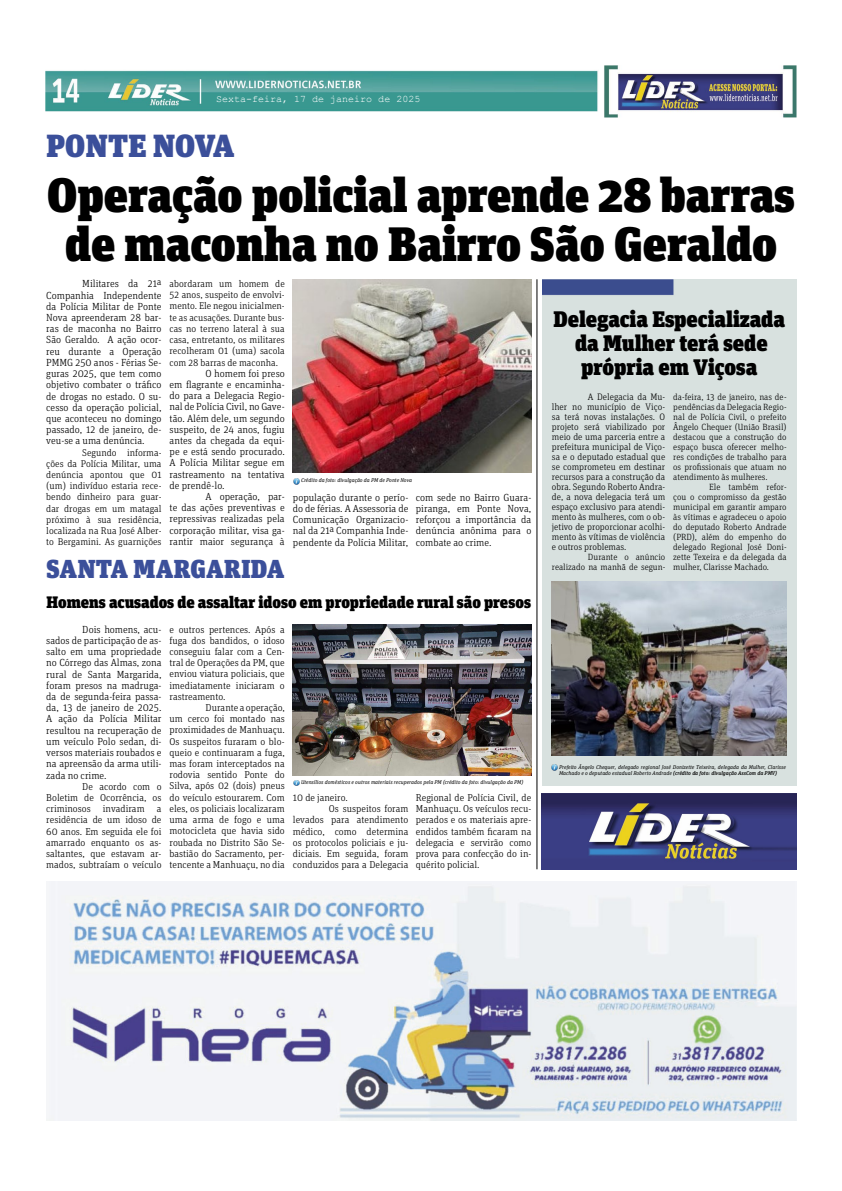
<style>
.page{position:relative;width:842px;height:1191px;background:#fff}
.page>*{position:absolute;margin:0;border:0;box-sizing:border-box;transform-origin:0 0}
.t1{font:900 48.2px/49px "Unit Slab Pro";color:#000;text-align:center}
.t2{font:900 32px "Unit Slab Pro";letter-spacing:.01em;color:#3b4f9a}
.t3{font:900 26px "Unit Slab Pro";letter-spacing:.01em;color:#3b4f9a}
.t4{font:900 22.5px/24px "Unit Slab Pro";color:#000;text-align:center}
.t5{font:900 16.6px "Unit Slab Pro";color:#000}
.t6{font:300 10.3px/11.2px "Unit Slab Pro";color:#000;text-align:justify}
.t7{font:300 10px/11.2px "Unit Slab Pro";color:#000;text-align:justify}
.t8{font:10px "Courier New";color:#fff}
.t9{font:300 9.8px/11.2px "Unit Slab Pro";color:#000;text-align:justify}
.t10{font:300 9.4px/10px "Unit Slab Pro";color:#000;text-align:justify}
.t11{font:300 9px/10px "Unit Slab Pro";color:#000;text-align:right}
.t12{font:italic 5.5px/6px "Unit Slab Pro";color:#000}
.s1{font-weight:500}
</style>
<div class="page">
<img style="left:45px;top:65px;width:751px;height:52px">
<hr style="left:536px;top:279px;width:1px;height:590px;background:#000">
<img style="left:47px;top:882px;width:749px;height:238px">
<img style="left:293px;top:279px;width:238px;height:193px">
<img style="left:293px;top:624px;width:238px;height:151px">
<svg style="left:293px;top:478px;width:6px;height:6px"></svg>
<svg style="left:293px;top:780px;width:6px;height:6px"></svg>
<div style="left:542px;top:279px;width:254px;height:507px;background:#d8e1df"></div>
<img style="left:552px;top:582px;width:235px;height:173px">
<svg style="left:551px;top:764px;width:7px;height:6px"></svg>
<img style="left:542px;top:793px;width:254px;height:76px">
<p class="t8" style="left:216px;top:93px;width:206px">Sexta-feira, 17 de janeiro de 2025</p>
<h2 class="t2" style="left:46px;top:121px;width:190px">PONTE NOVA</h2>
<h1 class="t1" style="left:47px;top:168px;width:749px">Operação policial aprende 28 barras de maconha no Bairro São Geraldo</h1>
<p class="t9" style="left:170px;top:278px;width:117px">abordaram um homem de 52 anos, suspeito de envolvi&shy;mento. Ele negou inicialmen&shy;te as acusações. Durante bus&shy;cas no terreno lateral à sua casa, entretanto, os militares recolheram 01 (uma) sacola com 28 barras de maconha.</p>
<p class="t6" style="left:170px;top:367px;width:117px;text-indent:36px">O homem foi preso em flagrante e encaminha&shy;do para a Delegacia Regio&shy;nal de Polícia Civil, no Gave&shy;tão. Além dele, um segundo suspeito, de 24 anos, fugiu antes da chegada da equi&shy;pe e está sendo procurado.<br>A Polícia Militar segue em rastreamento na tentativa de prendê-lo.</p>
<p class="t6" style="left:170px;top:490px;width:117px;text-indent:36px">A operação, par&shy;te das ações preventivas e repressivas realizadas pela corporação militar, visa ga&shy;rantir maior segurança à</p>
<p class="t6" style="left:46px;top:278px;width:117px;text-indent:36px">Militares da 21ª Companhia Independente da Polícia Militar de Ponte Nova apreenderam 28 bar&shy;ras de maconha no Bairro São Geraldo. A ação ocor&shy;reu durante a Operação PMMG 250 anos - Férias Se&shy;guras 2025, que tem como objetivo combater o tráfico de drogas no estado. O su&shy;cesso da operação policial, que aconteceu no domingo passado, 12 de janeiro, de&shy;veu-se a uma denúncia.</p>
<p class="t9" style="left:46px;top:446px;width:117px;text-indent:36px">Segundo informa&shy;ções da Polícia Militar, uma denúncia apontou que 01 (um) indivíduo estaria rece&shy;bendo dinheiro para guar&shy;dar drogas em um matagal próximo à sua residência, localizada na Rua José Alber&shy;to Bergamini. As guarnições</p>
<h3 class="t4" style="left:553px;top:306px;width:233px">Delegacia Especializada da Mulher terá sede própria em Viçosa</h3>
<p class="t11" style="left:673px;top:391px;width:115px">da-feira, 13 de janeiro, nas de-</p>
<p class="t11" style="left:673px;top:401px;width:115px">pendências da Delegacia Regio-</p>
<p class="t11" style="left:673px;top:411px;width:115px">nal de Polícia Civil, o prefeito</p>
<p class="t11" style="left:673px;top:421px;width:115px">Ângelo Chequer (União Brasil)</p>
<p class="t11" style="left:673px;top:431px;width:115px">destacou que a construção do</p>
<p class="t11" style="left:673px;top:441px;width:115px">espaço busca oferecer melho-</p>
<p class="t11" style="left:673px;top:451px;width:115px">res condições de trabalho para</p>
<p class="t11" style="left:673px;top:461px;width:115px">os profissionais que atuam no</p>
<p class="t11" style="left:673px;top:471px;width:96px">atendimento às mulheres.</p>
<p class="t11" style="left:709px;top:481px;width:79px">Ele também refor-</p>
<p class="t11" style="left:673px;top:491px;width:115px">çou o compromisso da gestão</p>
<p class="t11" style="left:673px;top:501px;width:115px">municipal em garantir amparo</p>
<p class="t11" style="left:673px;top:511px;width:115px">às vítimas e agradeceu o apoio</p>
<p class="t11" style="left:673px;top:521px;width:115px">do deputado Roberto Andrade</p>
<p class="t11" style="left:673px;top:531px;width:115px">(PRD), além do empenho do</p>
<p class="t11" style="left:673px;top:541px;width:115px">delegado Regional José Doni-</p>
<p class="t11" style="left:673px;top:551px;width:115px">zette Texeira e da delegada da</p>
<p class="t11" style="left:673px;top:561px;width:97px">mulher, Clarisse Machado.</p>
<p class="t10" style="left:552px;top:392px;width:115px;text-indent:36px">A Delegacia da Mu&shy;lher no município de Viço&shy;sa terá novas instalações. O projeto será viabilizado por meio de uma parceria entre a prefeitura municipal de Viço&shy;sa e o deputado estadual que se comprometeu em destinar recursos para a construção da obra. Segundo Roberto Andra&shy;de, a nova delegacia terá um espaço exclusivo para atendi&shy;mento às mulheres, com o ob&shy;jetivo de proporcionar acolhi&shy;mento às vítimas de violência e outros problemas.</p>
<p class="t11" style="left:552px;top:552px;width:115px">Durante o anúncio<br>realizado na manhã de segun-</p>
<p class="t12" style="left:301px;top:477px;width:112px">Crédito da foto: divulgação da PM de Ponte Nova</p>
<p class="t6" style="left:293px;top:491px;width:117px">população durante o perío&shy;do de férias. A Assessoria de Comunicação Organizacio&shy;nal da 21ª Companhia Inde&shy;pendente da Polícia Militar,</p>
<p class="t6" style="left:416px;top:491px;width:117px">com sede no Bairro Guara&shy;piranga, em Ponte Nova, reforçou a importância da denúncia anônima para o combate ao crime.</p>
<h3 class="t3" style="left:46px;top:549px;width:240px">SANTA MARGARIDA</h3>
<h3 class="t5" style="left:47px;top:589px;width:486px">Homens acusados de assaltar idoso em propriedade rural são presos</h3>
<p class="t6" style="left:46px;top:623px;width:117px;text-indent:36px">Dois homens, acu&shy;sados de participação de as&shy;salto em uma propriedade no Córrego das Almas, zona rural de Santa Margarida, foram presos na madruga&shy;da de segunda-feira passa&shy;da, 13 de janeiro de 2025.<br>A ação da Polícia Militar resultou na recuperação de um veículo Polo sedan, di&shy;versos materiais roubados e na apreensão da arma utili&shy;zada no crime.</p>
<p class="t7" style="left:46px;top:780px;width:117px;text-indent:36px">De acordo com o Boletim de Ocorrência, os criminosos invadiram a residência de um idoso de 60 anos. Em seguida ele foi amarrado enquanto os as&shy;saltantes, que estavam ar&shy;mados, subtraíam o veículo</p>
<p class="t7" style="left:170px;top:623px;width:117px">e outros pertences. Após a fuga dos bandidos, o idoso conseguiu falar com a Cen&shy;tral de Operações da PM, que enviou viatura policiais, que imediatamente iniciaram o rastreamento.</p>
<p class="t7" style="left:170px;top:701px;width:117px;text-indent:36px">Durante a operação, um cerco foi montado nas proximidades de Manhuaçu.<br>Os suspeitos furaram o blo&shy;queio e continuaram a fuga, mas foram interceptados na rodovia sentido Ponte do Silva, após 02 (dois) pneus do veículo estourarem. Com eles, os policiais localizaram uma arma de fogo e uma motocicleta que havia sido roubada no Distrito São Se&shy;bastião do Sacramento, per&shy;tencente a Manhuaçu, no dia</p>
<p class="t12" style="left:301px;top:779px;width:224px">Utensílios domésticos e outros materiais recuperados pela PM (crédito da foto: divulgação da PM)</p>
<p class="t7" style="left:293px;top:791px;width:56px">10 de janeiro.</p>
<p class="t7" style="left:329px;top:803px;width:81px">Os suspeitos foram</p>
<p class="t7" style="left:293px;top:814px;width:117px">levados para atendimento</p>
<p class="t7" style="left:293px;top:825px;width:117px">médico, como determina</p>
<p class="t7" style="left:293px;top:836px;width:117px">os protocolos policiais e ju-</p>
<p class="t7" style="left:293px;top:847px;width:117px">diciais. Em seguida, foram</p>
<p class="t7" style="left:293px;top:859px;width:117px">conduzidos para a Delegacia</p>
<p class="t7" style="left:416px;top:791px;width:117px">Regional de Polícia Civil, de Manhuaçu. Os veículos recu&shy;perados e os materiais apre&shy;endidos também ficaram na delegacia e servirão como prova para confecção do in&shy;quérito policial.</p>
<p class="t12" style="left:559px;top:763px;width:228px">Prefeito Ângelo Chequer, delegado regional José Donizette Teixeira, delegada da Mulher, Clarisse<br>Machado e o deputado estadual Roberto Andrade <span class="s1">(crédito da foto: divulgação AssCom da PMV)</span></p>
</div>
